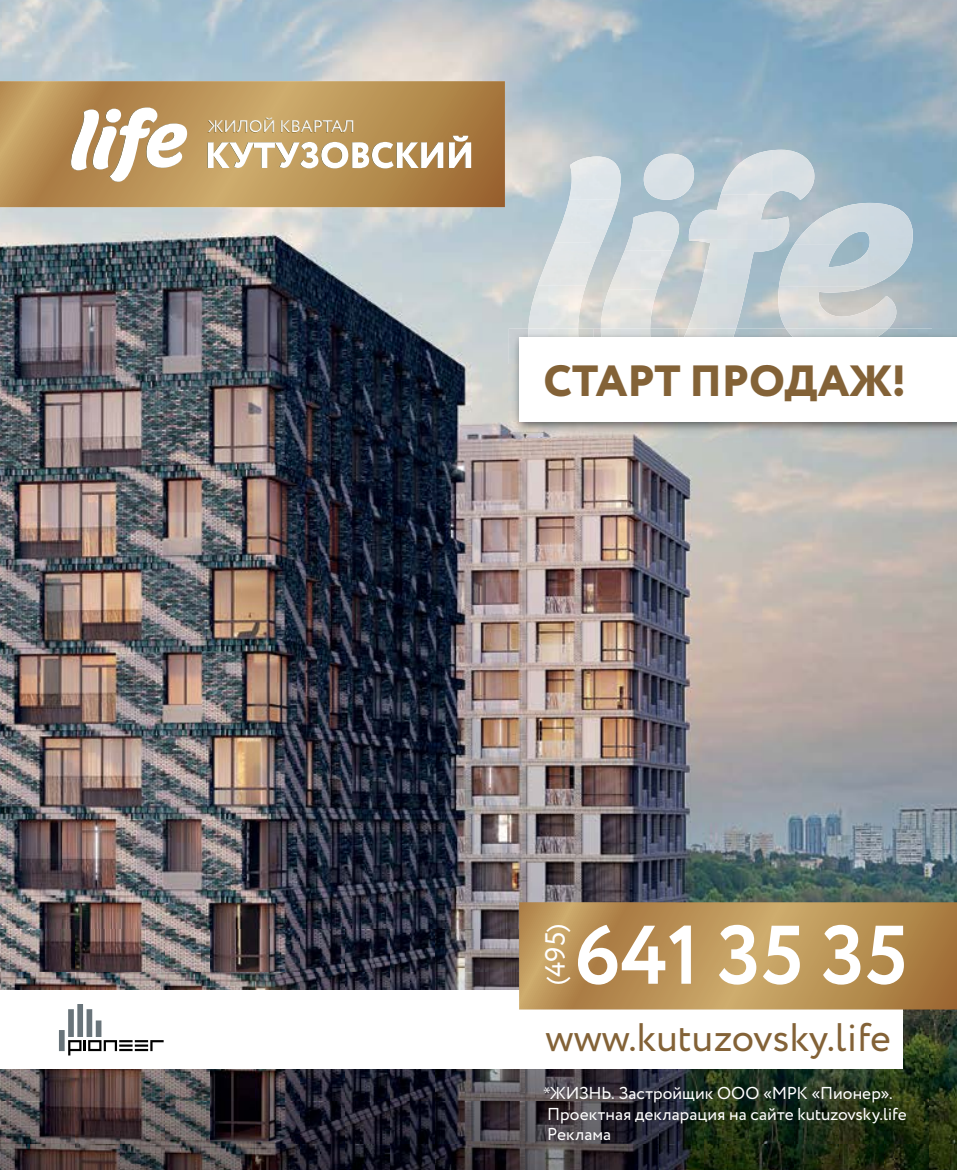
<style>
.page{position:relative;width:957px;height:1170px;background:#fff}
.page>*{position:absolute;margin:0;border:0;box-sizing:border-box;transform-origin:0 0}
.t1{font:700 82.88px "Circe";color:#fff}
.t2{font:800 43.62px "Circe";color:#836237}
.t3{font:39.75px "Circe";color:#836237}
.t4{font:27.75px "Circe";color:#fff}
.t5{font:17.25px/20.5px "Circe";color:#fff}
.t6{font:16.75px "Circe";color:#fff}
.s1{font-family:"Myriad Pro"}
</style>
<div class="page">
<img style="left:0;top:0;width:957px;height:1169px">
<div style="left:0;top:990px;width:903px;height:78px;background:#fff"></div>
<svg style="left:59px;top:1004px;width:105px;height:51px"></svg>
<svg style="left:519px;top:902px;width:438px;height:107px;background:#b99155"></svg>
<svg style="left:0;top:81px;width:505px;height:126px;background:#b78e52"></svg>
<svg style="left:70px;top:107px;width:401px;height:75px"></svg>
<div style="left:207px;top:118px;width:145px;height:14px;background:#c6a265"></div>
<img style="left:644px;top:154px;width:50px;height:46px">
<img style="left:569px;top:156px;width:52px;height:43px">
<img style="left:554px;top:199px;width:36px;height:43px">
<img style="left:590px;top:199px;width:28px;height:74px">
<img style="left:537px;top:242px;width:53px;height:43px">
<img style="left:528px;top:285px;width:58px;height:43px">
<img style="left:721px;top:150px;width:51px;height:44px">
<img style="left:772px;top:150px;width:42px;height:89px">
<img style="left:689px;top:194px;width:83px;height:90px">
<svg style="left:772px;top:239px;width:12px;height:10px"></svg>
<img style="left:687px;top:284px;width:60px;height:44px">
<img style="left:624px;top:211px;width:55px;height:39px">
<img style="left:609px;top:250px;width:64px;height:40px">
<img style="left:601px;top:289px;width:56px;height:39px">
<img style="left:794px;top:203px;width:74px;height:42px">
<img style="left:868px;top:203px;width:45px;height:84px">
<img style="left:778px;top:245px;width:90px;height:83px">
<img style="left:868px;top:286px;width:28px;height:42px">
<img style="left:509px;top:328px;width:448px;height:110px">
<img style="left:528px;top:328px;width:52px;height:9px">
<img style="left:670px;top:328px;width:66px;height:9px">
<img style="left:601px;top:328px;width:50px;height:9px">
<img style="left:786px;top:328px;width:102px;height:9px">
<div style="left:519px;top:337px;width:438px;height:84px;background:#fff"></div>
<p class="t6" style="left:207px;top:115px;width:149px">ЖИЛОЙ КВАРТАЛ</p>
<h2 class="t2" style="left:543px;top:351px;width:363px">СТАРТ ПРОДАЖ!</h2>
<h3 class="t4" style="left:537px;top:985px;width:63px;rotate:-90deg">(495)</h3>
<h1 class="t1" style="left:574px;top:899px;width:335px">641 35 35</h1>
<h3 class="t3" style="left:545px;top:1010px;width:347px">www.kutuzovsky.life</h3>
<p class="t5" style="left:543px;top:1083px;width:365px"><span class="s1">*</span>ЖИЗНЬ. Застройщик ООО «МРК «Пионер».<br>Проектная декларация на сайте kutuzovsky.life<br>Реклама</p>
</div>
